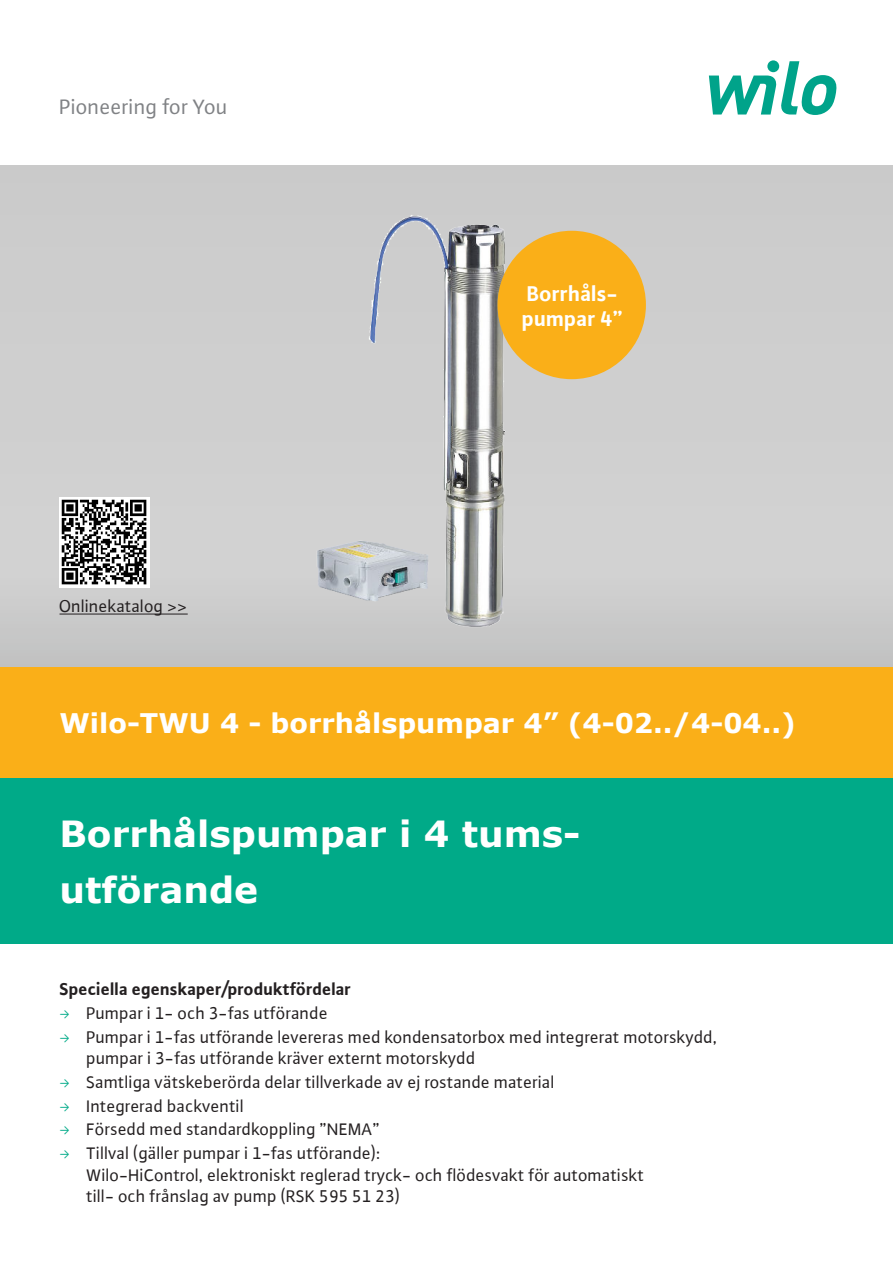
<style>
.page{position:relative;width:893px;height:1263px;background:#fff}
.page>*{position:absolute;margin:0;border:0;box-sizing:border-box;transform-origin:0 0}
.t1{font:700 36px/55.5px "Verdana";color:#fff}
.t2{font:700 27px "Verdana";color:#fff}
.t3{font:700 22.5px/25.5px "WILO Plus Global";color:#fff}
.t4{font:22.2px "WILO Plus FM";color:#808285}
.t5{font:18px/23.7px "WILO Plus Global";color:#231f20}
.s1{font-weight:700}
.s2{font-family:"WILO Pict";font-size:14.25px;color:#0a8}
</style>
<div class="page">
<div style="left:0;top:166px;width:893px;height:502px;background:#cecece"></div>
<img style="left:303px;top:213px;width:220px;height:416px">
<svg style="left:709px;top:61px;width:127px;height:54px"></svg>
<div style="left:767px;top:60px;width:12px;height:12px;background:#00a38a;border-radius:50%"></div>
<hr style="left:60px;top:614px;width:128px;height:1px;background:#231f20">
<div style="left:0;top:767px;width:893px;height:177px;background:#0a8"></div>
<div style="left:0;top:668px;width:893px;height:110px;background:#faaf18"></div>
<div style="left:497px;top:231px;width:149px;height:148px;background:#faaf18;border-radius:50%"></div>
<img style="left:60px;top:497px;width:90px;height:91px">
<p class="t4" style="left:60px;top:96px;width:170px">Pioneering for You</p>
<p class="t5" style="left:60px;top:594px;width:130px">Onlinekatalog &gt;&gt;</p>
<p class="t3" style="left:522px;top:281px;width:103px">Borrhåls&shy;pumpar 4”</p>
<h2 class="t2" style="left:60px;top:710px;width:738px">Wilo-TWU 4 - borrhålspumpar 4” (4-02../4-04..)</h2>
<h1 class="t1" style="left:60px;top:808px;width:522px">Borrhålspumpar i 4 tums&shy;utförande</h1>
<p class="t5" style="left:60px;top:978px;width:659px"><span class="s1">Speciella egenskaper/produktfördelar<br></span><span class="s2">ƒ</span> Pumpar i 1- och 3-fas utförande<br><span class="s2">ƒ</span> Pumpar i 1-fas utförande levereras med kondensatorbox med integrerat motorskydd,</p>
<p class="t5" style="left:60px;top:1047px;width:497px;text-indent:27px">pumpar i 3-fas utförande kräver externt motorskydd<br><span class="s2">ƒ</span> Samtliga vätskeberörda delar tillverkade av ej rostande material <span class="s2">ƒ</span> Integrerad backventil<br><span class="s2">ƒ</span> Försedd med standardkoppling ”NEMA”<br><span class="s2">ƒ</span> Tillval (gäller pumpar i 1-fas utförande):</p>
<p class="t5" style="left:87px;top:1163px;width:559px;line-height:21.6px">Wilo-HiControl, elektroniskt reglerad tryck- och flödesvakt för automatiskt till- och frånslag av pump (RSK 595 51 23)</p>
</div>
